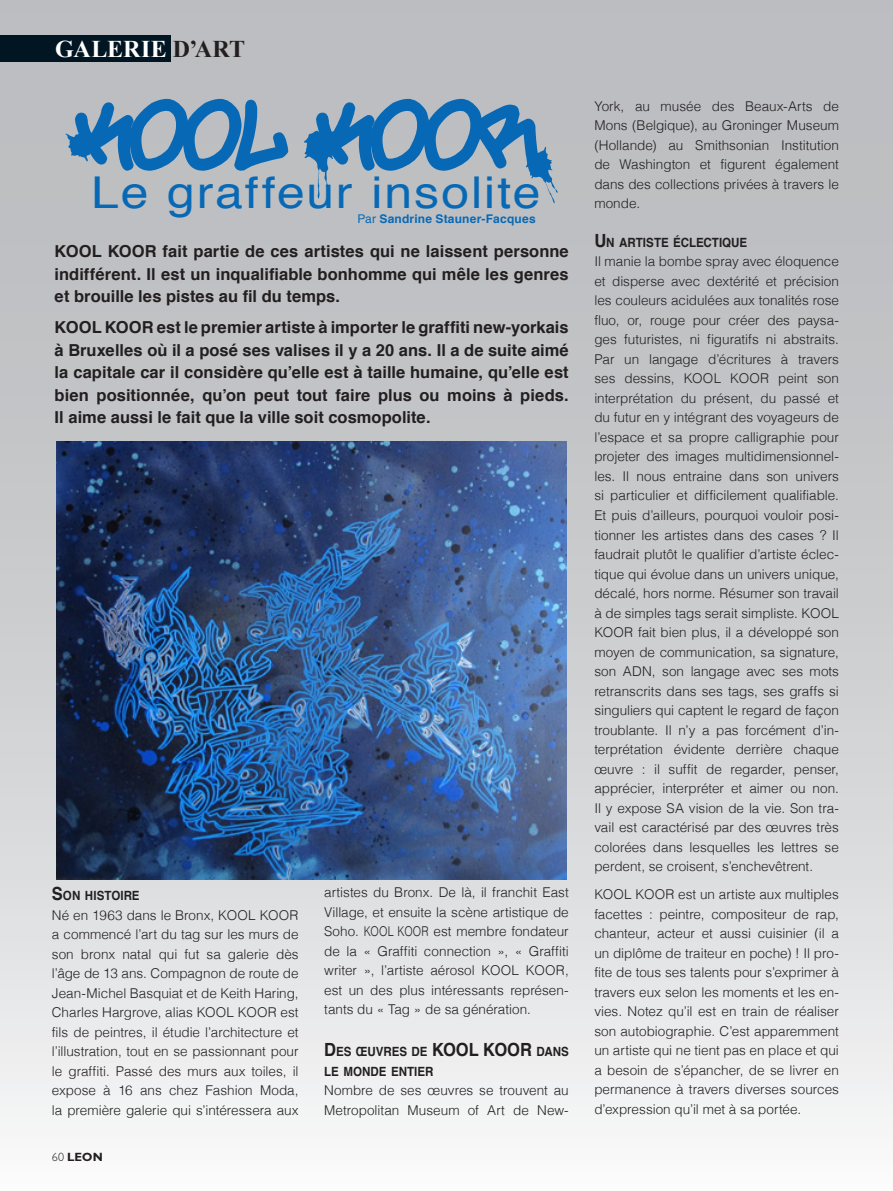
<style>
.page{position:relative;width:893px;height:1191px;background:#fff}
.page>*{position:absolute;margin:0;border:0;box-sizing:border-box;transform-origin:0 0}
.t1{font:150px "Amsterdam Graffiti";letter-spacing:.005em;color:#0769b5}
.t2{font:43.8px "Helvetica";letter-spacing:.035em;color:#0769b5;scale:1.14 1}
.TR_Leon{font:700 24px "Times New Roman";letter-spacing:.005em;color:#fff}
.Texte_courant_Leon{font:700 16.5px/22.5px "Helvetica";color:#231f20;text-align:justify}
.Texte_courant_Leon-2{font:300 13.5px/19.5px "Helvetica";color:#231f20;text-align:justify}
.Titre_Paragraphe{font:700 12.75px/19.5px "Helvetica";color:#231f20;scale:.91 1}
.Texte_courant_Leon-3{font:700 12px "Helvetica";letter-spacing:.015em;color:#0769b5}
.t3{font:700 12px "Gill Sans MT Pro";color:#231f20}
.s1{color:#231f20}
.s2{font-weight:400}
.s3{font-size:18.15px}
.s4{font-weight:300}
</style>
<div class="page">
<div style="left:0;top:0;width:893px;height:1191px;background:linear-gradient(to bottom,#b2b3b6,#f0f0f1)"></div>
<div style="left:0;top:35px;width:171px;height:26px;background:#011622"></div>
<svg style="left:304px;top:128px;width:34px;height:71px;background:#789ebc"></svg>
<svg style="left:526px;top:146px;width:32px;height:57px;background:#84a3bd"></svg>
<svg style="left:64px;top:132px;width:31px;height:29px"></svg>
<img style="left:56px;top:441px;width:511px;height:438px">
<p class="TR_Leon" style="left:55px;top:32px;width:191px">GALERIE <span class="s1">D’ART</span></p>
<p class="t1" style="left:80px;top:31px;width:452px">KOOL KOOR</p>
<p class="t2" style="left:91px;top:159px;width:396px">Le graffeur insolite</p>
<p class="Texte_courant_Leon-3" style="left:357px;top:209px;width:180px"><span class="s2">Par</span> Sandrine Stauner-Facques</p>
<p class="Texte_courant_Leon" style="left:55px;top:240px;width:516px">KOOL KOOR fait partie de ces artistes qui ne laissent personne indifférent. Il est un inqualifiable bonhomme qui mêle les genres et brouille les pistes au fil du temps.</p>
<p class="Texte_courant_Leon" style="left:55px;top:316px;width:516px">KOOL KOOR est le premier artiste à importer le graffiti new-yorkais à Bruxelles où il a posé ses valises il y a 20 ans. Il a de suite aimé la capitale car il considère qu’elle est à taille humaine, qu’elle est bien positionnée, qu’on peut tout faire plus ou moins à pieds.<br>Il aime aussi le fait que la ville soit cosmopolite.</p>
<p class="Titre_Paragraphe" style="left:52px;top:886px;width:98px"><span class="s3">S</span>ON HISTOIRE</p>
<p class="Texte_courant_Leon-2" style="left:52px;top:904px;width:248px">Né en 1963 dans le Bronx, KOOL KOOR a commencé l’art du tag sur les murs de son bronx natal qui fut sa galerie dès l’âge de 13 ans. Compagnon de route de Jean-Michel Basquiat et de Keith Haring, Charles Hargrove, alias KOOL KOOR est fils de peintres, il étudie l’architecture et l’illustration, tout en se passionnant pour le graffiti. Passé des murs aux toiles, il expose à 16 ans chez Fashion Moda, la première galerie qui s’intéressera aux</p>
<p class="t3" style="left:52px;top:1149px;width:52px"><span class="s4">60</span> LEON</p>
<p class="Texte_courant_Leon-2" style="left:324px;top:882px;width:246px">artistes du Bronx. De là, il franchit East Village, et ensuite la scène artistique de Soho. KOOL KOOR est membre fondateur de la « Graffiti connection », « Graffiti writer », l’artiste aérosol KOOL KOOR, est un des plus intéressants représen&shy;tants du « Tag » de sa génération.</p>
<p class="Titre_Paragraphe" style="left:324px;top:1042px;width:269px"><span class="s3">D</span>ES ŒUVRES DE <span class="s3">KOOL KOOR</span> DANS<br>LE MONDE ENTIER</p>
<p class="Texte_courant_Leon-2" style="left:324px;top:1080px;width:246px">Nombre de ses œuvres se trouvent au<br>Metropolitan Museum of Art de New-</p>
<p class="Texte_courant_Leon-2" style="left:594px;top:96px;width:246px">York, au musée des Beaux-Arts de Mons (Belgique), au Groninger Museum (Hollande) au Smithsonian Institution de Washington et figurent également dans des collections privées à travers le monde.</p>
<p class="Titre_Paragraphe" style="left:594px;top:233px;width:170px"><span class="s3">U</span> N ARTISTE ÉCLECTIQUE</p>
<p class="Texte_courant_Leon-2" style="left:594px;top:251px;width:246px">Il manie la bombe spray avec éloquence et disperse avec dextérité et précision les couleurs acidulées aux tonalités rose fluo, or, rouge pour créer des paysa&shy;ges futuristes, ni figuratifs ni abstraits.<br>Par un langage d’écritures à travers ses dessins, KOOL KOOR peint son interprétation du présent, du passé et du futur en y intégrant des voyageurs de l’espace et sa propre calligraphie pour projeter des images multidimensionnel&shy;les. Il nous entraine dans son univers si particulier et difficilement qualifiable.<br>Et puis d’ailleurs, pourquoi vouloir posi&shy;tionner les artistes dans des cases ? Il faudrait plutôt le qualifier d’artiste éclec&shy;tique qui évolue dans un univers unique, décalé, hors norme. Résumer son travail à de simples tags serait simpliste. KOOL KOOR fait bien plus, il a développé son moyen de communication, sa signature, son ADN, son langage avec ses mots retranscrits dans ses tags, ses graffs si singuliers qui captent le regard de façon troublante. Il n’y a pas forcément d’in&shy;terprétation évidente derrière chaque œuvre : il suffit de regarder, penser, apprécier, interpréter et aimer ou non.<br>Il y expose SA vision de la vie. Son tra&shy;vail est caractérisé par des œuvres très colorées dans lesquelles les lettres se perdent, se croisent, s’enchevêtrent.</p>
<p class="Texte_courant_Leon-2" style="left:594px;top:884px;width:246px">KOOL KOOR est un artiste aux multiples facettes : peintre, compositeur de rap, chanteur, acteur et aussi cuisinier (il a un diplôme de traiteur en poche) ! Il pro&shy;fite de tous ses talents pour s’exprimer à travers eux selon les moments et les en&shy;vies. Notez qu’il est en train de réaliser son autobiographie. C’est apparemment un artiste qui ne tient pas en place et qui a besoin de s’épancher, de se livrer en permanence à travers diverses sources d’expression qu’il met à sa portée.</p>
</div>
